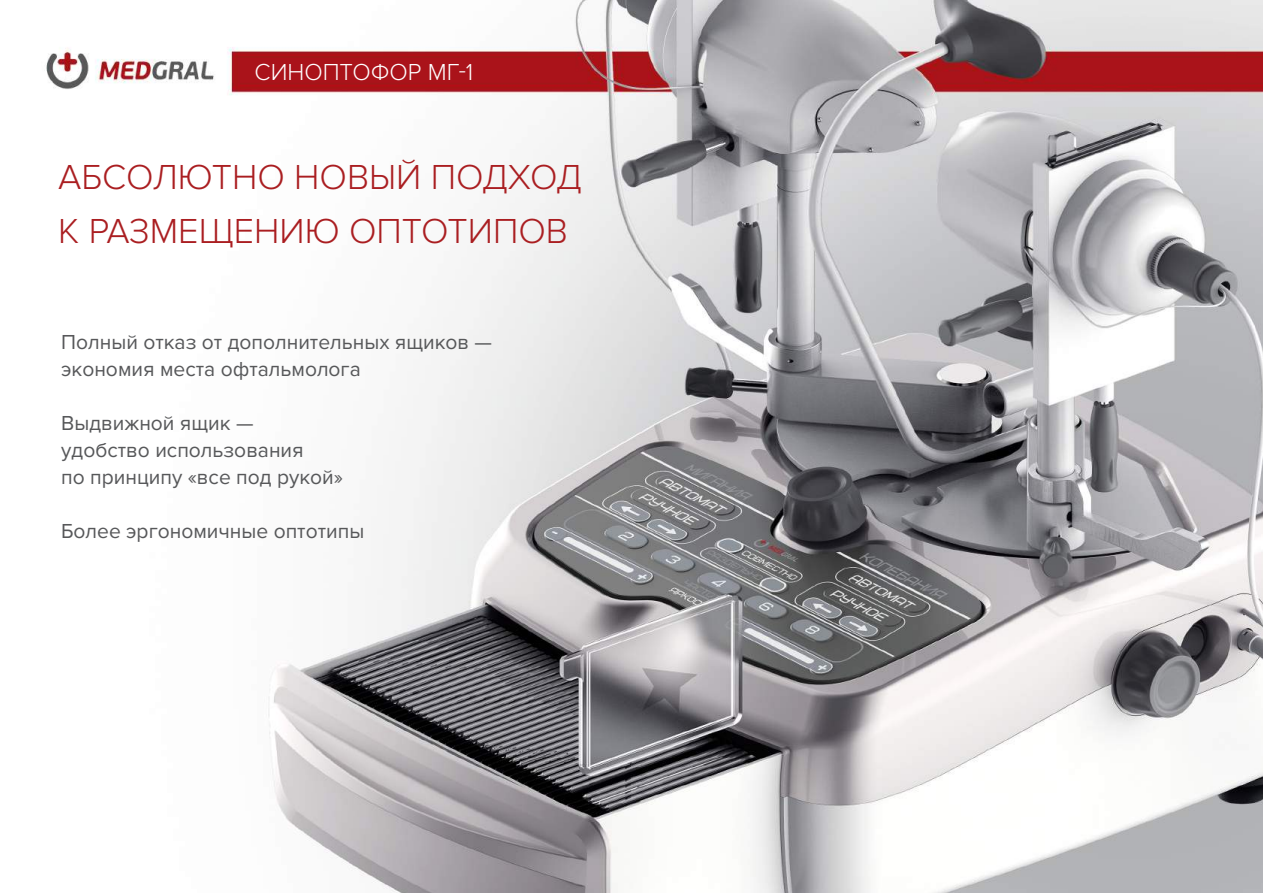
<style>
.page{position:relative;width:1263px;height:893px;background:#fff}
.page>*{position:absolute;margin:0;border:0;box-sizing:border-box;transform-origin:0 0}
.t1{font:300 36px/54px "Proxima Nova";color:#aa1e21}
.t2{font:300 24px "Proxima Nova";color:#fff}
.t3{font:21px/27px "Proxima Nova";color:#57585a}
</style>
<div class="page">
<img style="left:46px;top:0;width:1217px;height:893px">
<p class="t2" style="left:255px;top:58px;width:18px">синоптофор</p>
<p class="t2" style="left:428px;top:58px;width:47px">мг-1</p>
<h1 class="t1" style="left:58px;top:150px;width:525px;text-indent:236px">но вый подход к размещению оптотипо</h1>
<h1 class="t1" style="left:58px;top:150px;width:178px">абсолютно</h1>
<h1 class="t1" style="left:546px;top:204px;width:24px">в</h1>
<p class="t3" style="left:61px;top:329px;width:432px">Полный отказ от дополнительных ящиков — экономия места офтальмолога</p>
<p class="t3" style="left:61px;top:410px;width:283px">Выдвижной ящик — удобство использования<br>по принципу «все под рукой»</p>
<p class="t3" style="left:61px;top:518px;width:305px">Более эргономичные оптотипы</p>
</div>
